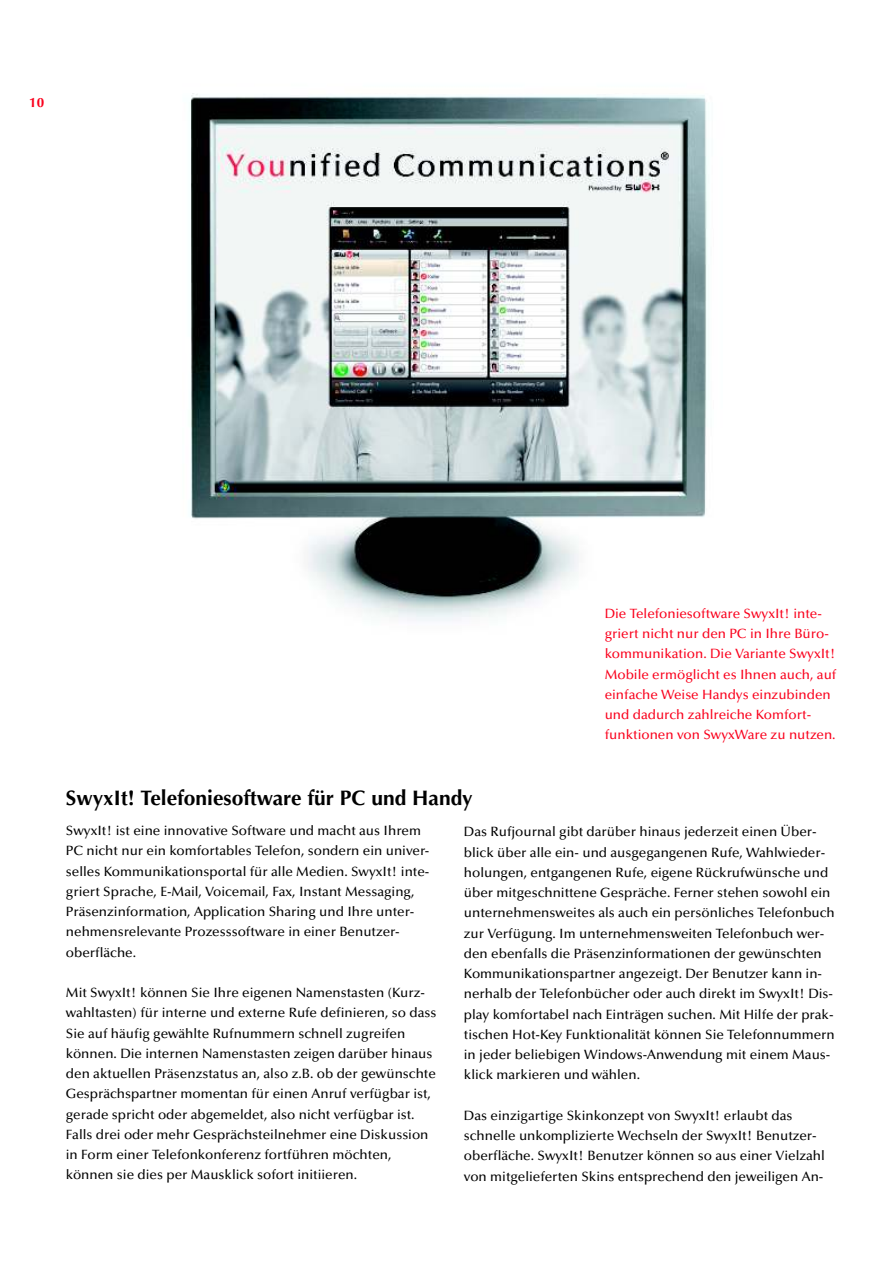
<style>
.page{position:relative;width:893px;height:1263px;background:#fff}
.page>*{position:absolute;margin:0;border:0;box-sizing:border-box;transform-origin:0 0}
.t1{font:700 21px "Optima LT Std";color:#000}
.t2{font:13.5px/20.2px "Optima LT Std";color:#000}
.t3{font:13.5px/20.2px "Optima LT Std";color:#fa001c}
.t4{font:700 13.5px "Optima LT Std";color:#fa001c}
</style>
<div class="page">
<img style="left:190px;top:93px;width:518px;height:528px">
<p class="t4" style="left:29px;top:97px;width:17px">10</p>
<h1 class="t1" style="left:66px;top:790px;width:408px">SwyxIt! Telefoniesoftware für PC und Handy</h1>
<p class="t3" style="left:605px;top:605px;width:233px">Die Telefoniesoftware SwyxIt! inte&shy;griert nicht nur den PC in Ihre Büro&shy;kommunikation. Die Variante SwyxIt!<br>Mobile ermöglicht es Ihnen auch, auf einfache Weise Handys einzubinden und dadurch zahlreiche Komfort&shy;funktionen von SwyxWare zu nutzen.</p>
<p class="t2" style="left:66px;top:822px;width:365px">SwyxIt! ist eine innovative Software und macht aus Ihrem PC nicht nur ein komfortables Telefon, sondern ein univer&shy;selles Kommunikationsportal für alle Medien. SwyxIt! inte&shy;griert Sprache, E-Mail, Voicemail, Fax, Instant Messaging, Präsenzinformation, Application Sharing und Ihre unter&shy;nehmensrelevante Prozesssoftware in einer Benutzer&shy;oberfläche.</p>
<p class="t2" style="left:66px;top:984px;width:372px">Mit SwyxIt! können Sie Ihre eigenen Namenstasten (Kurz&shy;wahltasten) für interne und externe Rufe definieren, so dass Sie auf häufig gewählte Rufnummern schnell zugreifen können. Die internen Namenstasten zeigen darüber hinaus den aktuellen Präsenzstatus an, also z.B. ob der gewünschte Gesprächspartner momentan für einen Anruf verfügbar ist, gerade spricht oder abgemeldet, also nicht verfügbar ist.<br>Falls drei oder mehr Gesprächsteilnehmer eine Diskussion in Form einer Telefonkonferenz fortführen möchten, können sie dies per Mausklick sofort initiieren.</p>
<p class="t2" style="left:464px;top:823px;width:372px">Das Rufjournal gibt darüber hinaus jederzeit einen Über&shy;blick über alle ein- und ausgegangenen Rufe, Wahlwieder&shy;holungen, entgangenen Rufe, eigene Rückrufwünsche und über mitgeschnittene Gespräche. Ferner stehen sowohl ein unternehmensweites als auch ein persönliches Telefonbuch zur Verfügung. Im unternehmensweiten Telefonbuch wer&shy;den ebenfalls die Präsenzinformationen der gewünschten Kommunikationspartner angezeigt. Der Benutzer kann in&shy;nerhalb der Telefonbücher oder auch direkt im SwyxIt! Dis&shy;play komfortabel nach Einträgen suchen. Mit Hilfe der prak&shy;tischen Hot-Key Funktionalität können Sie Telefonnummern in jeder beliebigen Windows-Anwendung mit einem Maus&shy;klick markieren und wählen.</p>
<p class="t2" style="left:464px;top:1106px;width:362px">Das einzigartige Skinkonzept von SwyxIt! erlaubt das schnelle unkomplizierte Wechseln der SwyxIt! Benutzer&shy;oberfläche. SwyxIt! Benutzer können so aus einer Vielzahl von mitgelieferten Skins entsprechend den jeweiligen An-</p>
</div>
